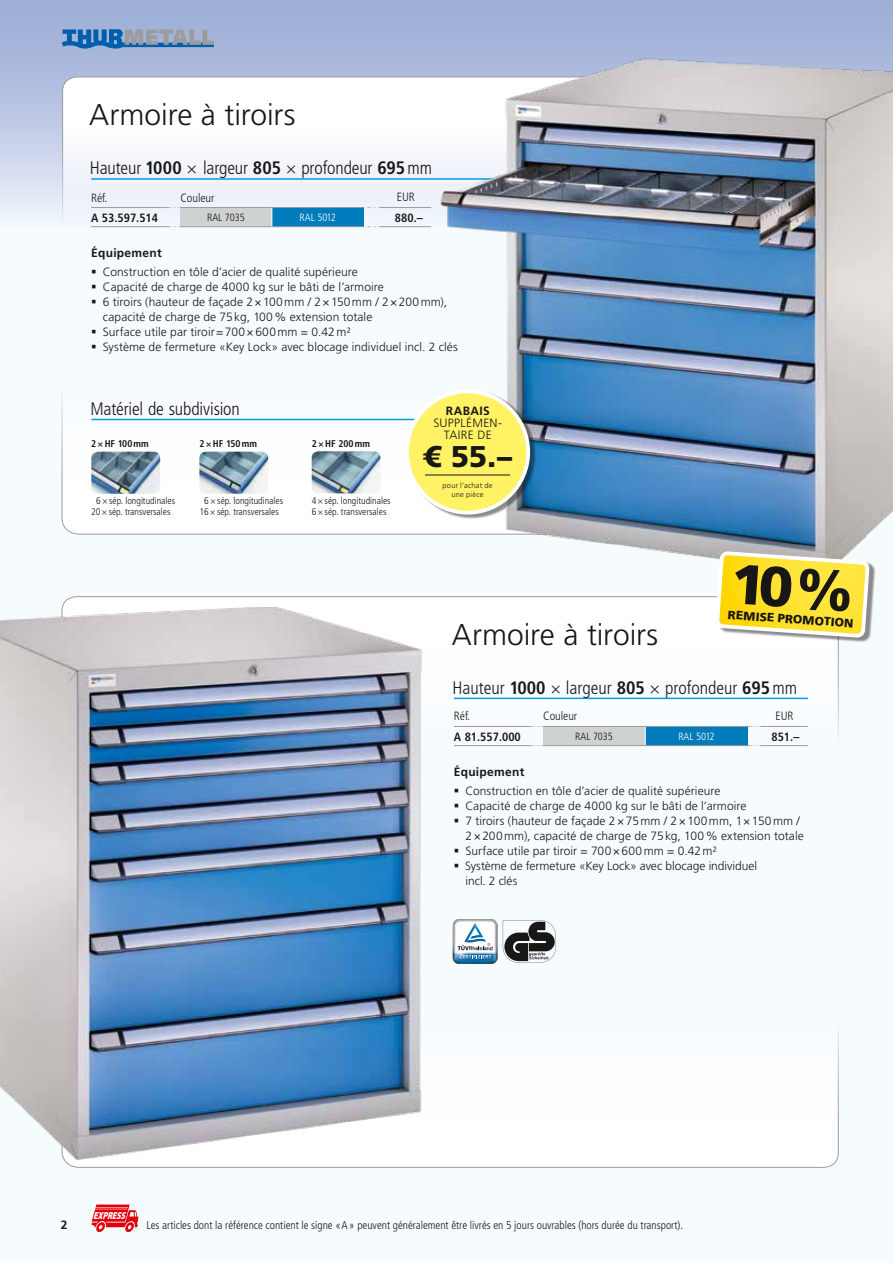
<style>
.page{position:relative;width:893px;height:1263px;background:#fff}
.page>*{position:absolute;margin:0;border:0;box-sizing:border-box;transform-origin:0 0}
.t1{font:300 30px "Frutiger LT Std";color:#181716}
.t2{font:900 30px "Frutiger LT Std";color:#181716}
.t3{font:300 condensed 18px "Frutiger LT Std";letter-spacing:-.005em;color:#181716}
.t4{font:300 12px/15px "Frutiger LT Std";letter-spacing:.005em;color:#181716}
.t5{font:700 condensed 12px "Frutiger LT Std";color:#181716}
.t6{font:300 condensed 12px "Frutiger LT Std";color:#181716}
.t7{font:700 12px "Frutiger LT Std";letter-spacing:.025em;color:#181716}
.t8{font:300 12px/12px "Frutiger LT Std";letter-spacing:.025em;color:#181716;text-align:center}
.t9{font:900 12px "Frutiger LT Std";color:#181716}
.t10{font:300 condensed 11.25px "Frutiger LT Std";color:#181716}
.t11{font:300 condensed 10.5px "Frutiger LT Std";letter-spacing:-.01em;color:#181716}
.t12{font:300 condensed 10.5px "Frutiger LT Std";color:#fff}
.t13{font:italic 900 10.2px "Myriad Pro";color:#fff;scale:.77 1}
.t14{font:300 condensed 9.75px/10.5px "Frutiger LT Std";color:#181716;text-align:center}
.t15{font:700 condensed 9.75px "Frutiger LT Std";color:#181716}
.t16{font:300 7.5px/9px "Frutiger LT Std";letter-spacing:.03em;color:#181716;text-align:center}
.s1{font-weight:700}
</style>
<div class="page">
<div style="left:0;top:421px;width:893px;height:842px;background:#f0f9fe"></div>
<svg style="left:0;top:0;width:893px;height:229px"></svg>
<div style="left:61px;top:387px;width:372px;height:148px;background:#fcfdfe"></div>
<div style="left:422px;top:1028px;width:417px;height:140px;background:#fdfefe"></div>
<div style="left:62px;top:596px;width:777px;height:151px;background:#fdfefe"></div>
<svg style="left:62px;top:75px;width:371px;height:154px"></svg>
<svg style="left:62px;top:29px;width:152px;height:20px"></svg>
<svg style="left:91px;top:1204px;width:47px;height:28px"></svg>
<hr style="left:95px;top:1207px;width:33px;height:1px;background:#fff">
<hr style="left:95px;top:1209px;width:32px;height:1px;background:#fff">
<img style="left:91px;top:452px;width:69px;height:42px">
<hr style="left:91px;top:419px;width:721px;height:1px;background:#009ee3">
<hr style="left:91px;top:178px;width:466px;height:2px;background:#009ee3">
<img style="left:312px;top:451px;width:69px;height:42px">
<hr style="left:454px;top:698px;width:354px;height:1px;background:#009ee3">
<img style="left:0;top:608px;width:422px;height:560px">
<img style="left:433px;top:55px;width:460px;height:517px">
<img style="left:199px;top:452px;width:69px;height:42px">
<svg style="left:453px;top:919px;width:103px;height:45px"></svg>
<div style="left:543px;top:726px;width:102px;height:20px;background:#ced2d1"></div>
<div style="left:645px;top:726px;width:102px;height:20px;background:#007bbc"></div>
<hr style="left:454px;top:726px;width:76px;height:1px;background:#9c9c9d">
<hr style="left:454px;top:745px;width:76px;height:1px;background:#9c9c9d">
<svg style="left:531px;top:726px;width:12px;height:1px"></svg>
<svg style="left:531px;top:745px;width:12px;height:1px"></svg>
<hr style="left:543px;top:726px;width:102px;height:1px;background:#9c9c9d">
<hr style="left:645px;top:726px;width:102px;height:1px;background:#9c9c9d">
<hr style="left:543px;top:745px;width:102px;height:1px;background:#9c9c9d">
<hr style="left:645px;top:745px;width:102px;height:1px;background:#9c9c9d">
<svg style="left:645px;top:727px;width:1px;height:18px"></svg>
<div style="left:180px;top:208px;width:92px;height:19px;background:#ced2d1"></div>
<div style="left:272px;top:208px;width:91px;height:19px;background:#007bbc"></div>
<hr style="left:91px;top:207px;width:77px;height:1px;background:#9c9c9d">
<hr style="left:91px;top:226px;width:77px;height:1px;background:#9c9c9d">
<svg style="left:168px;top:207px;width:12px;height:1px"></svg>
<svg style="left:168px;top:226px;width:12px;height:1px"></svg>
<hr style="left:180px;top:207px;width:92px;height:1px;background:#9c9c9d">
<hr style="left:272px;top:207px;width:91px;height:1px;background:#9c9c9d">
<hr style="left:180px;top:226px;width:92px;height:1px;background:#9c9c9d">
<hr style="left:272px;top:226px;width:91px;height:1px;background:#9c9c9d">
<svg style="left:271px;top:208px;width:1px;height:18px"></svg>
<div style="left:407px;top:391px;width:129px;height:129px;background:#181716;opacity:.5"></div>
<div style="left:407px;top:391px;width:121px;height:122px;background:#fff264;border-radius:50%"></div>
<div style="left:405px;top:389px;width:125px;height:125px;border:4px solid #fff;border-radius:50%"></div>
<div style="left:718px;top:553px;width:157px;height:89px;background:#181716;opacity:.5"></div>
<hr style="left:425px;top:475px;width:85px;height:1px;background:#181716">
<hr style="left:380px;top:207px;width:51px;height:1px;background:#9c9c9d">
<hr style="left:380px;top:226px;width:51px;height:1px;background:#9c9c9d">
<svg style="left:368px;top:207px;width:12px;height:1px"></svg>
<svg style="left:368px;top:226px;width:12px;height:1px"></svg>
<hr style="left:761px;top:726px;width:47px;height:1px;background:#9c9c9d">
<hr style="left:761px;top:745px;width:47px;height:1px;background:#9c9c9d">
<svg style="left:749px;top:726px;width:12px;height:1px"></svg>
<svg style="left:749px;top:745px;width:12px;height:1px"></svg>
<svg style="left:713px;top:549px;width:158px;height:91px"></svg>
<h1 class="t1" style="left:89px;top:97px;width:208px">Armoire à tiroirs</h1>
<h2 class="t3" style="left:90px;top:158px;width:344px">Hauteur <span class="s1">1000</span> × largeur <span class="s1">805</span> × profondeur <span class="s1">695</span>mm</h2>
<p class="t6" style="left:91px;top:191px;width:18px">Réf.</p>
<p class="t6" style="left:180px;top:191px;width:36px">Couleur</p>
<p class="t6" style="left:397px;top:190px;width:20px">EUR</p>
<p class="t5" style="left:395px;top:210px;width:29px">880.–</p>
<p class="t5" style="left:91px;top:210px;width:68px">A 53.597.514</p>
<p class="t11" style="left:207px;top:211px;width:39px">RAL 7035</p>
<p class="t12" style="left:300px;top:211px;width:38px">RAL 5012</p>
<p class="t7" style="left:91px;top:246px;width:72px">Équipement</p>
<p class="t4" style="left:103px;top:265px;width:356px">Construction en tôle d’acier de qualité supérieure<br>Capacité de charge de 4000 kg sur le bâti de l’armoire<br>6 tiroirs (hauteur de façade 2×100mm / 2×150mm / 2×200mm), capacité de charge de 75kg, 100% extension totale<br>Surface utile par tiroir=700×600mm = 0.42m²<br>Système de fermeture «Key Lock» avec blocage individuel incl. 2 clés</p>
<h2 class="t3" style="left:90px;top:398px;width:151px">Matériel de subdivision</h2>
<p class="t15" style="left:91px;top:438px;width:59px">2×HF 100mm</p>
<p class="t15" style="left:199px;top:438px;width:59px">2×HF 150mm</p>
<p class="t15" style="left:312px;top:438px;width:60px">2×HF 200mm</p>
<p class="t14" style="left:91px;top:496px;width:85px">6×sép. longitudinales<br>20 ×sép. transversales</p>
<p class="t14" style="left:199px;top:496px;width:85px">6×sép. longitudinales<br>16×sép. transversales</p>
<p class="t14" style="left:312px;top:496px;width:80px;text-align:left">4×sép. longitudinales<br>6×sép. transversales</p>
<p class="t7" style="left:446px;top:403px;width:46px">RABAIS</p>
<p class="t8" style="left:433px;top:417px;width:70px">SUPPLÉMEN-<br>TAIRE DE</p>
<h1 class="t2" style="left:423px;top:438px;width:90px">€ 55.–</h1>
<p class="t16" style="left:443px;top:481px;width:52px">pour l’achat de une pièce</p>
<h1 class="t1" style="left:452px;top:617px;width:208px">Armoire à tiroirs</h1>
<p class="t9" style="left:728px;top:607px;width:127px;rotate:4deg">REMISE PROMOTION</p>
<h2 class="t3" style="left:453px;top:677px;width:346px">Hauteur <span class="s1">1000</span> × largeur <span class="s1">805</span> × profondeur <span class="s1">695</span>mm</h2>
<p class="t6" style="left:454px;top:709px;width:18px">Réf.</p>
<p class="t6" style="left:543px;top:709px;width:36px">Couleur</p>
<p class="t5" style="left:454px;top:729px;width:68px">A 81.557.000</p>
<p class="t11" style="left:575px;top:730px;width:39px">RAL 7035</p>
<p class="t12" style="left:678px;top:730px;width:38px">RAL 5012</p>
<p class="t6" style="left:775px;top:709px;width:20px">EUR</p>
<p class="t5" style="left:771px;top:729px;width:29px">851.–</p>
<p class="t7" style="left:454px;top:765px;width:72px">Équipement</p>
<p class="t4" style="left:465px;top:784px;width:340px">Construction en tôle d’acier de qualité supérieure<br>Capacité de charge de 4000 kg sur le bâti de l’armoire<br>7 tiroirs (hauteur de façade 2×75mm / 2×100mm, 1×150mm / 2×200mm), capacité de charge de 75kg, 100% extension totale Surface utile par tiroir = 700×600mm = 0.42m²<br>Système de fermeture «Key Lock» avec blocage individuel<br>incl. 2 clés</p>
<p class="t7" style="left:61px;top:1218px;width:8px">2</p>
<p class="t13" style="left:93px;top:1210px;width:47px">EXPRESS</p>
<p class="t10" style="left:146px;top:1219px;width:538px">Les articles dont la référence contient le signe «A» peuvent généralement être livrés en 5 jours ouvrables (hors durée du transport).</p>
</div>
